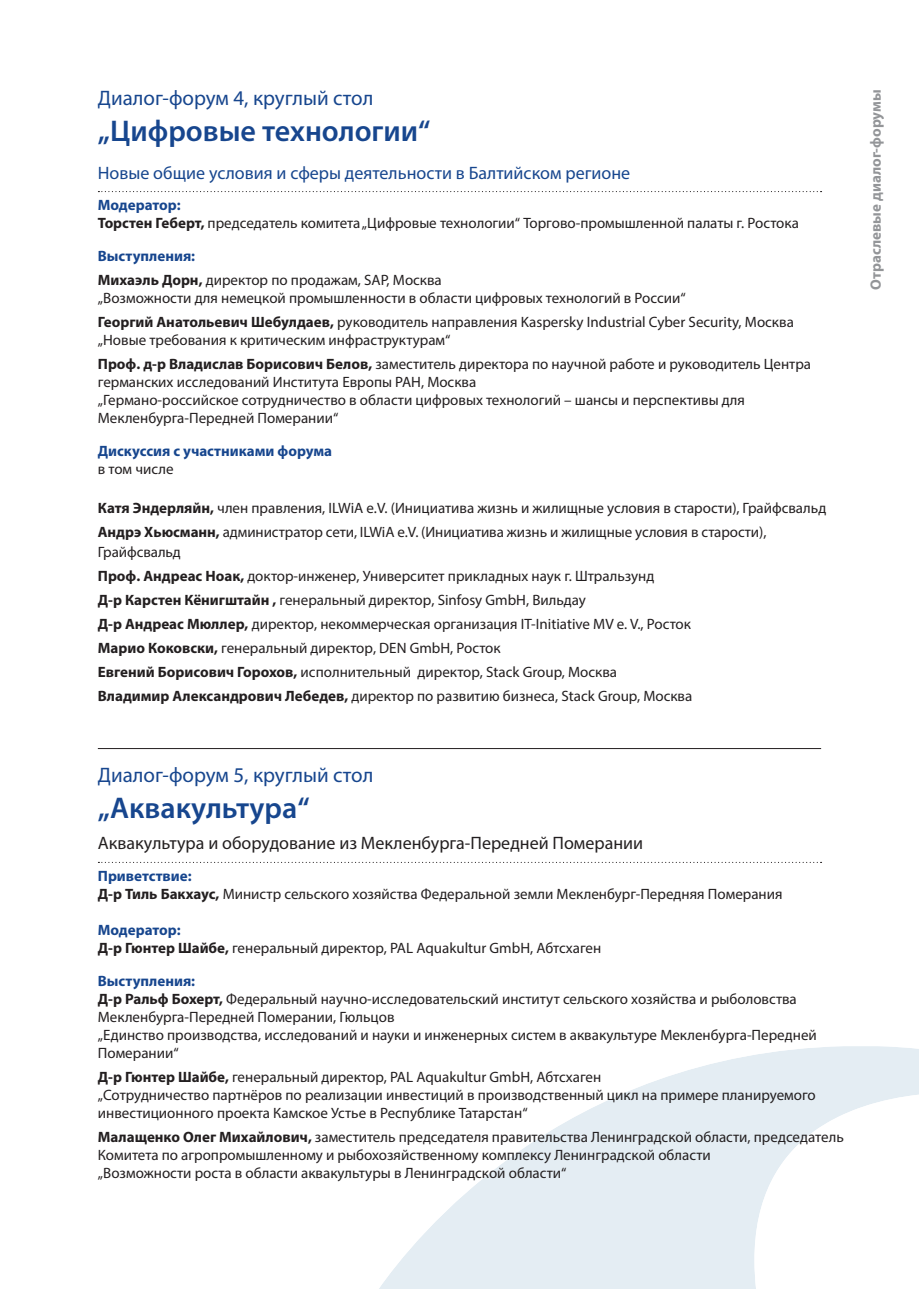
<style>
.page{position:relative;width:919px;height:1289px;background:#fff}
.page>*{position:absolute;margin:0;border:0;box-sizing:border-box;transform-origin:0 0}
.t1{font:600 30px "Myriad Pro";color:#17468e}
.t2{font:21px "Myriad Pro";color:#17468e}
.t3{font:18px "Myriad Pro";color:#231f20}
.t4{font:18px "Myriad Pro";color:#17468e}
.t5{font:15px/18px "Myriad Pro";color:#231f20}
.t6{font:700 15px "Myriad Pro";color:#17468e}
.t7{font:700 15px "Myriad Pro";color:#939598}
.s1{font-weight:700;color:#17468e}
.s2{font-weight:700}
</style>
<div class="page">
<svg style="left:380px;top:1046px;width:538px;height:242px;fill:#e4edf3"></svg>
<svg style="left:98px;top:191px;width:723px;height:1px"></svg>
<hr style="left:98px;top:748px;width:723px;height:1px;background:#231f20">
<svg style="left:98px;top:861px;width:723px;height:2px"></svg>
<h2 class="t2" style="left:98px;top:85px;width:277px">Диалог-форум 4, круглый стол</h2>
<h1 class="t1" style="left:98px;top:112px;width:334px">„Цифровые технологии“</h1>
<p class="t4" style="left:98px;top:161px;width:534px">Новые общие условия и сферы деятельности в Балтийском регионе</p>
<p class="t5" style="left:98px;top:196px;width:702px"><span class="s1">Модератор:<br></span><span class="s2">Торстен Геберт,</span> председатель комитета „Цифровые технологии“ Торгово-промышленной палаты г. Ростока</p>
<p class="t5" style="left:98px;top:244px;width:345px;line-height:24px"><span class="s1">Выступления:<br></span><span class="s2">Михаэль Дорн,</span> директор по продажам, SAP, Москва</p>
<p class="t5" style="left:98px;top:286px;width:697px;line-height:24px">„Возможности для немецкой промышленности в области цифровых технологий в России“<br><span class="s2">Георгий Анатольевич Шебулдаев,</span> руководитель направления Kaspersky Industrial Cyber Security, Москва</p>
<p class="t5" style="left:98px;top:328px;width:714px;line-height:24px">„Новые требования к критическим инфраструктурам“<br><span class="s2">Проф. д-р Владислав Борисович Белов,</span> заместитель директора по научной работе и руководитель Центра</p>
<p class="t5" style="left:98px;top:373px;width:648px">германских исследований Института Европы РАН, Москва<br>„Германо-российское сотрудничество в области цифровых технологий – шансы и перспективы для<br>Мекленбурга-Передней Померании“</p>
<p class="t6" style="left:98px;top:441px;width:236px">Дискуссия с участниками форума</p>
<p class="t5" style="left:98px;top:460px;width:77px">в том числе</p>
<p class="t5" style="left:98px;top:496px;width:729px;line-height:24px"><span class="s2">Катя Эндерляйн,</span> член правления, ILWiA e.V. (Инициатива жизнь и жилищные условия в старости), Грайфсвальд<br><span class="s2">Андрэ Хьюсманн,</span> администратор сети, ILWiA e.V. (Инициатива жизнь и жилищные условия в старости),</p>
<p class="t5" style="left:98px;top:539px;width:596px;line-height:24px">Грайфсвальд<br><span class="s2">Проф. Андреас Ноак,</span> доктор-инженер, Университет прикладных наук г. Штральзунд<br><span class="s2">Д-р Карстен Кёнигштайн ,</span> генеральный директор, Sinfosy GmbH, Вильдау<br><span class="s2">Д-р Андреас Мюллер,</span> директор, некоммерческая организация IT-Initiative MV e. V., Росток <span class="s2">Марио Коковски,</span> генеральный директор, DEN GmbH, Росток<br><span class="s2">Евгений Борисович Горохов,</span> исполнительный директор, Stack Group, Москва <span class="s2">Владимир Александрович Лебедев,</span> директор по развитию бизнеса, Stack Group, Москва</p>
<h2 class="t2" style="left:98px;top:762px;width:277px">Диалог-форум 5, круглый стол</h2>
<h1 class="t1" style="left:98px;top:788px;width:213px">„Аквакультура“</h1>
<p class="t3" style="left:98px;top:832px;width:547px">Аквакультура и оборудование из Мекленбурга-Передней Померании</p>
<p class="t5" style="left:98px;top:866px;width:686px"><span class="s1">Приветствие:<br></span><span class="s2">Д-р Тиль Бакхаус,</span> Министр сельского хозяйства Федеральной земли Мекленбург-Передняя Померания</p>
<p class="t5" style="left:98px;top:920px;width:505px"><span class="s1">Модератор:<br></span><span class="s2">Д-р Гюнтер Шайбе,</span> генеральный директор, PAL Aquakultur GmbH, Абтсхаген</p>
<p class="t5" style="left:98px;top:971px;width:720px"><span class="s1">Выступления:<br></span><span class="s2">Д-р Ральф Бохерт,</span> Федеральный научно-исследовательский институт сельского хозяйства и рыболовства Мекленбурга-Передней Померании, Гюльцов<br>„Единство производства, исследований и науки и инженерных систем в аквакультуре Мекленбурга-Передней Померании“</p>
<p class="t5" style="left:98px;top:1067px;width:719px"><span class="s2">Д-р Гюнтер Шайбе,</span> генеральный директор, PAL Aquakultur GmbH, Абтсхаген<br>„Сотрудничество партнёров по реализации инвестиций в производственный цикл на примере планируемого инвестиционного проекта Камское Устье в Республике Татарстан“</p>
<p class="t5" style="left:98px;top:1127px;width:747px"><span class="s2">Малащенко Олег Михайлович,</span> заместитель председателя правительства Ленинградской области, председатель<br>Комитета по агропромышленному и рыбохозяйственному комплексу Ленинградской области<br>„Возможности роста в области аквакультуры в Ленинградской области“</p>
<p class="t7" style="left:865px;top:290px;width:202px;rotate:-90deg">Отраслевые диалог-форумы</p>
</div>
